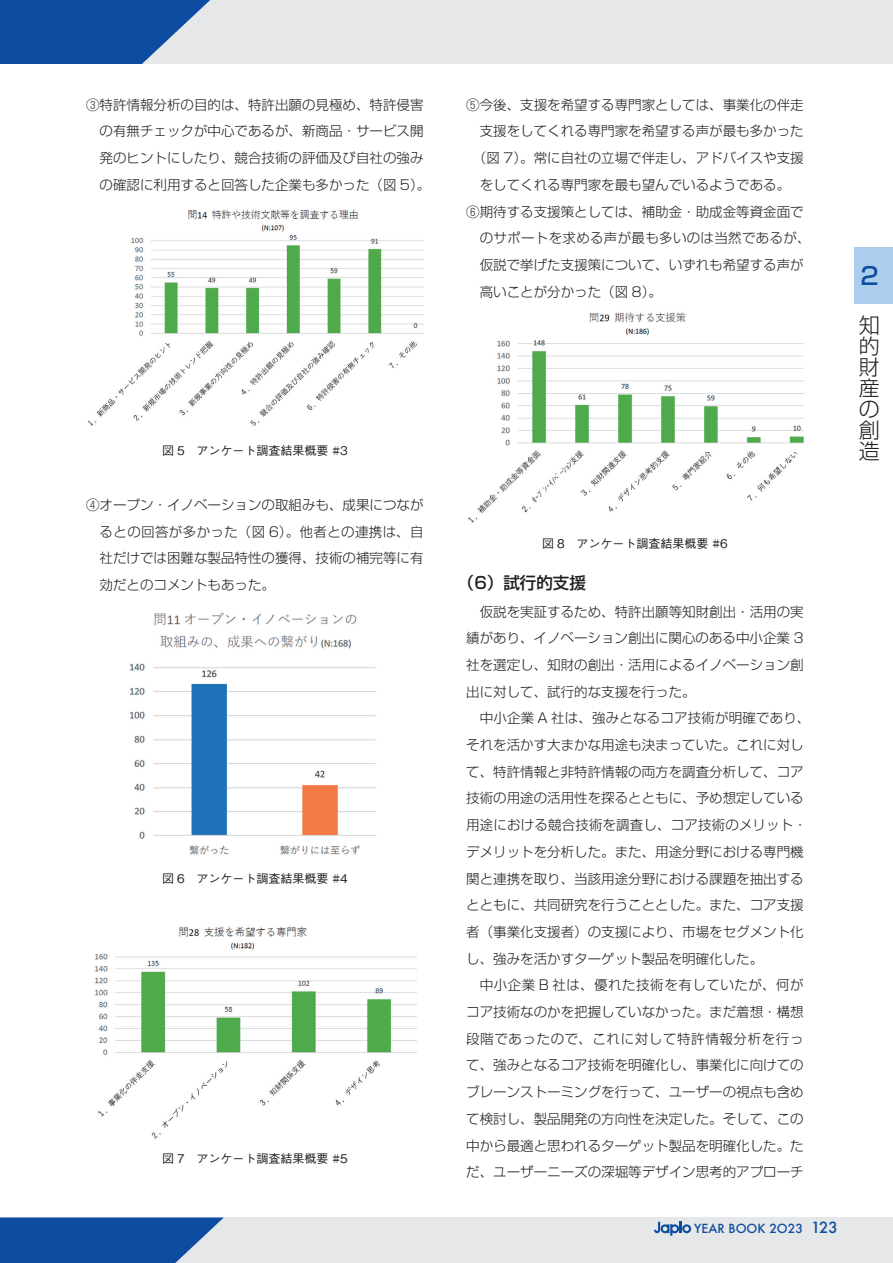
<style>
.page{position:relative;width:893px;height:1263px;background:#fff}
.page>*{position:absolute;margin:0;border:0;box-sizing:border-box;transform-origin:0 0}
.t1{font:500 24px "Shin Go Pr 5";color:#0d4da1}
.t2{font:300 21px/21px "Shin Go Pr 5";color:#231f20;text-align:justify}
.見出し_中{font:500 16.5px "Shin Go Pr 5";color:#231f20}
.本文{font:300 13.5px/26.7px "Shin Go Pr 5";color:#231f20;text-align:justify}
.本文1下げ1頭出{font:300 13.5px/26.7px "Shin Go Pr 5";color:#231f20}
.t3{font:500 12.15px "Futura";color:#0d4da1}
.t4{font:500 12px "Gothic BBB Pro";color:#231f20}
.s1{font-size:15px}
</style>
<div class="page">
<div style="left:0;top:1217px;width:893px;height:46px;background:#e6e7e9"></div>
<div style="left:0;top:0;width:893px;height:64px;background:#e6e7e9"></div>
<svg style="left:0;top:0;width:210px;height:64px"></svg>
<svg style="left:0;top:1217px;width:224px;height:46px;background:#265ea9"></svg>
<svg style="left:654px;top:1222px;width:37px;height:14px"></svg>
<div style="left:855px;top:248px;width:38px;height:56px;background:#accdeb"></div>
<img style="left:88px;top:209px;width:336px;height:217px">
<img style="left:129px;top:612px;width:247px;height:243px">
<img style="left:95px;top:926px;width:322px;height:213px">
<img style="left:468px;top:312px;width:336px;height:211px">
<p class="本文1下げ1頭出" style="left:100px;top:90px;width:332px;text-indent:-14px">③特許情報分析の目的は、特許出願の見極め、特許侵害の有無チェックが中心であるが、新商品・サービス開発のヒントにしたり、競合技術の評価及び自社の強みの確認に利用すると回答した企業も多かった（図 5）。</p>
<p class="t4" style="left:162px;top:441px;width:187px">図 5　アンケート調査結果概要 #3</p>
<p class="本文1下げ1頭出" style="left:100px;top:490px;width:326px;text-align:justify;text-indent:-14px">④オープン・イノベーションの取組みも、成果につながるとの回答が多かった（図 6）。他者との連携は、自社だけでは困難な製品特性の獲得、技術の補完等に有効だとのコメントもあった。</p>
<p class="t4" style="left:162px;top:869px;width:187px">図 6　アンケート調査結果概要 #4</p>
<p class="t4" style="left:162px;top:1149px;width:187px">図 7　アンケート調査結果概要 #5</p>
<p class="本文1下げ1頭出" style="left:466px;top:90px;width:339px">⑤今後、支援を希望する専門家としては、事業化の伴走</p>
<p class="本文1下げ1頭出" style="left:480px;top:117px;width:325px">支援をしてくれる専門家を希望する声が最も多かった</p>
<p class="本文1下げ1頭出" style="left:473px;top:143px;width:332px">（図 7）。常に自社の立場で伴走し、アドバイスや支援</p>
<p class="本文1下げ1頭出" style="left:480px;top:170px;width:312px">をしてくれる専門家を最も望んでいるようである。</p>
<p class="本文1下げ1頭出" style="left:480px;top:197px;width:332px;text-indent:-14px">⑥期待する支援策としては、補助金・助成金等資金面でのサポートを求める声が最も多いのは当然であるが、仮説で挙げた支援策について、いずれも希望する声が高いことが分かった（図 8）。</p>
<h1 class="t1" style="left:860px;top:256px;width:20px">2</h1>
<h2 class="t2" style="left:859px;top:312px;width:22px">知的財産の創造</h2>
<p class="t4" style="left:542px;top:534px;width:187px">図 8　アンケート調査結果概要 #6</p>
<p class="見出し_中" style="left:458px;top:570px;width:130px">（6）試行的支援</p>
<p class="本文" style="left:466px;top:597px;width:339px;text-indent:14px">仮説を実証するため、特許出願等知財創出・活用の実績があり、イノベーション創出に関心のある中小企業 3社を選定し、知財の創出・活用によるイノベーション創出に対して、試行的な支援を行った。</p>
<p class="本文" style="left:466px;top:703px;width:346px;text-align:left;text-indent:14px">中小企業 A 社は、強みとなるコア技術が明確であり、それを活かす大まかな用途も決まっていた。これに対して、特許情報と非特許情報の両方を調査分析して、コア技術の用途の活用性を探るとともに、予め想定している用途における競合技術を調査し、コア技術のメリット・デメリットを分析した。また、用途分野における専門機関と連携を取り、当該用途分野における課題を抽出するとともに、共同研究を行うこととした。また、コア支援者（事業化支援者）の支援により、市場をセグメント化し、強みを活かすターゲット製品を明確化した。</p>
<p class="本文" style="left:466px;top:970px;width:339px;text-indent:14px">中小企業 B 社は、優れた技術を有していたが、何がコア技術なのかを把握していなかった。まだ着想・構想段階であったので、これに対して特許情報分析を行って、強みとなるコア技術を明確化し、事業化に向けてのブレーンストーミングを行って、ユーザーの視点も含めて検討し、製品開発の方向性を決定した。そして、この中から最適と思われるターゲット製品を明確化した。ただ、ユーザーニーズの深堀等デザイン思考的アプローチ</p>
<p class="t3" style="left:694px;top:1220px;width:145px">YEAR BOOK 2O23 <span class="s1">123</span></p>
</div>
